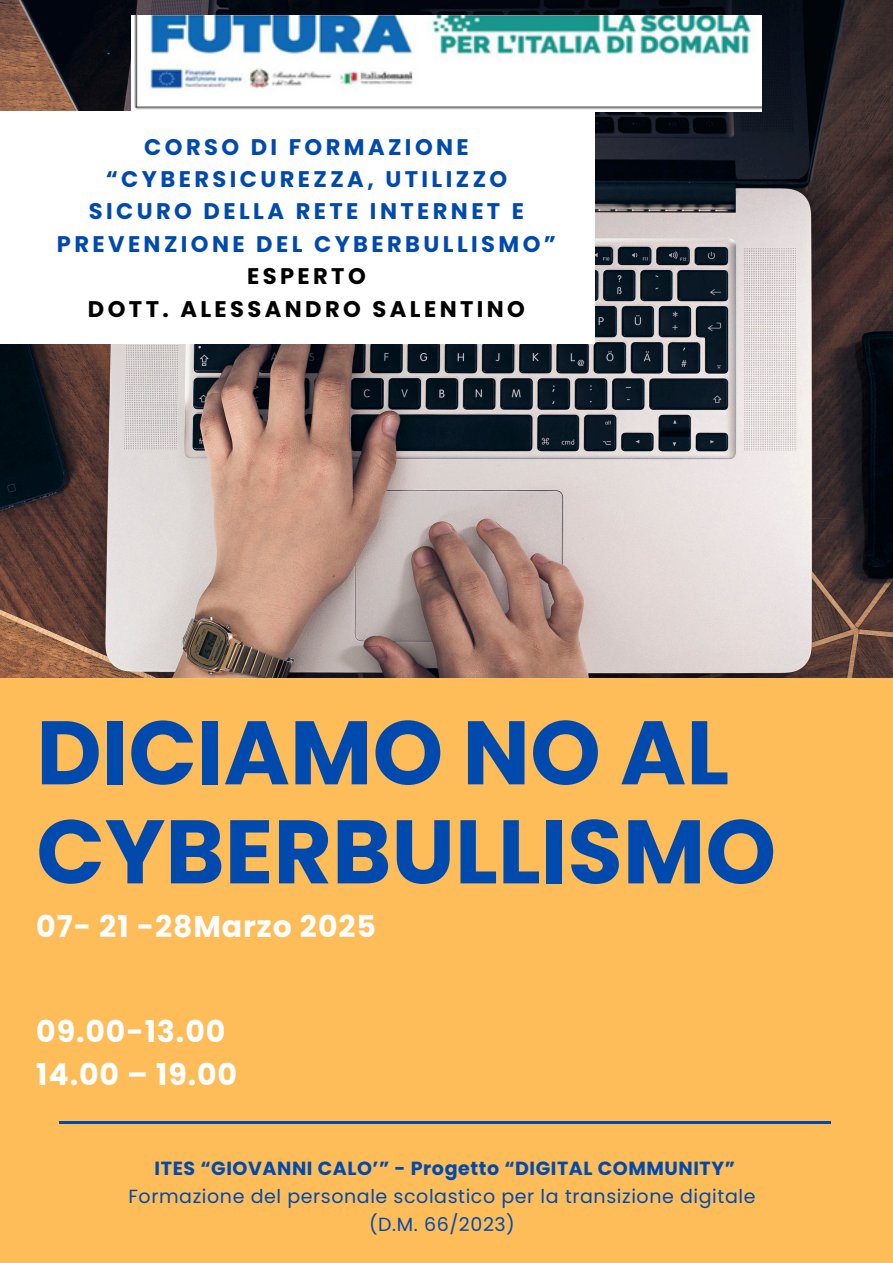
<style>
.page{position:relative;width:893px;height:1263px;background:#fff}
.page>*{position:absolute;margin:0;border:0;box-sizing:border-box;transform-origin:0 0}
.t1{font:700 90px/99px "Poppins";color:#004aad}
.t2{font:700 30px/43.3px "Poppins";letter-spacing:.03em;color:#fdfefe}
.t3{font:700 22.58px/32.4px "Poppins";letter-spacing:.15em;color:#004aad;text-align:center}
.t4{font:19.05px "Poppins";letter-spacing:.03em;color:#004aad}
.t5{font:700 19.05px "Poppins";letter-spacing:.03em;color:#004aad}
.s1{color:#000}
</style>
<div class="page">
<img style="left:0;top:0;width:893px;height:679px">
<div style="left:0;top:679px;width:893px;height:584px;background:#ffbd59"></div>
<hr style="left:59px;top:1121px;width:771px;height:2px;background:#004aad">
<div style="left:0;top:111px;width:594px;height:232px;background:#fff"></div>
<img style="left:132px;top:15px;width:629px;height:96px">
<p class="t3" style="left:57px;top:131px;width:501px">CORSO DI FORMAZIONE “CYBERSICUREZZA, UTILIZZO<br>SICURO DELLA RETE INTERNET E<br>PREVENZIONE DEL CYBERBULLISMO”<br><span class="s1">ESPERTO<br>DOTT. ALESSANDRO SALENTINO</span></p>
<p class="t1" style="left:36px;top:703px;width:741px">DICIAMO NO AL<br>CYBERBULLISMO</p>
<p class="t2" style="left:36px;top:905px;width:341px">07- 21 -28Marzo 2025</p>
<h2 class="t2" style="left:36px;top:1010px;width:202px">09.00-13.00<br>14.00 – 19.00</h2>
<h3 class="t5" style="left:155px;top:1155px;width:582px">ITES “GIOVANNI CALO’” - Progetto “DIGITAL COMMUNITY”</h3>
<p class="t4" style="left:128px;top:1183px;width:628px">Formazione del personale scolastico per la transizione digitale</p>
<h1 class="t4" style="left:369px;top:1210px;width:147px">(D.M. 66/2023)</h1>
</div>
